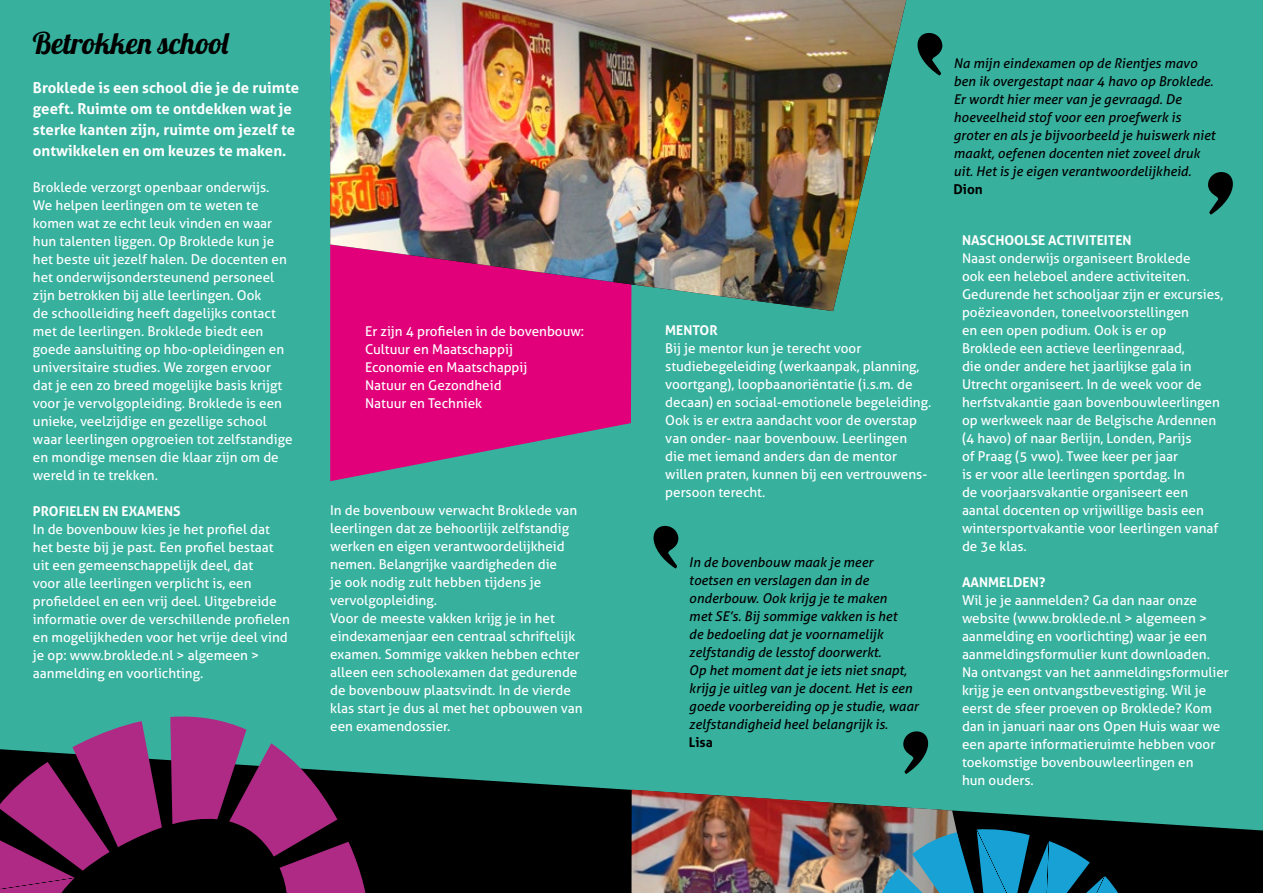
<style>
.page{position:relative;width:1263px;height:893px;background:#37b19e}
.page>*{position:absolute;margin:0;border:0;box-sizing:border-box;transform-origin:0 0}
.t1{font:30px "Lobster 1.4";color:#000}
.t2{font:700 15px/21px "Aller";color:#fff}
.t3{font:13.5px/18px "Aller";color:#fff}
.t4{font:italic 13.5px/18px "Aller";color:#000}
.t5{font:700 13.5px "Aller";color:#fff}
.t6{font:700 13.5px "Aller";color:#000}
</style>
<div class="page">
<svg style="left:330px;top:311px;width:301px;height:170px;fill:#e2007a"></svg>
<svg style="left:369px;top:773px;width:894px;height:120px;fill:#000"></svg>
<svg style="left:0;top:716px;width:369px;height:177px"></svg>
<svg style="left:917px;top:33px;width:25px;height:43px"></svg>
<svg style="left:1208px;top:172px;width:25px;height:43px"></svg>
<svg style="left:653px;top:526px;width:25px;height:42px"></svg>
<svg style="left:903px;top:731px;width:25px;height:43px"></svg>
<img style="left:330px;top:0;width:576px;height:311px">
<img style="left:631px;top:790px;width:331px;height:103px">
<svg style="left:860px;top:828px;width:276px;height:65px;background:#215b71"></svg>
<h1 class="t1" style="left:33px;top:24px;width:197px">Betrokken school</h1>
<p class="t2" style="left:33px;top:77px;width:268px">Broklede is een school die je de ruimte geeft. Ruimte om te ontdekken wat je sterke kanten zijn, ruimte om jezelf te ontwikkelen en om keuzes te maken.</p>
<p class="t3" style="left:33px;top:178px;width:261px">Broklede verzorgt openbaar onderwijs.<br>We helpen leerlingen om te weten te komen wat ze echt leuk vinden en waar hun talenten liggen. Op Broklede kun je het beste uit jezelf halen. De docenten en het onderwijsondersteunend personeel zijn betrokken bij alle leerlingen. Ook<br>de schoolleiding heeft dagelijks contact met de leerlingen. Broklede biedt een goede aansluiting op hbo-opleidingen en universitaire studies. We zorgen ervoor dat je een zo breed mogelijke basis krijgt voor je vervolgopleiding. Broklede is een unieke, veelzijdige en gezellige school waar leerlingen opgroeien tot zelfstandige en mondige mensen die klaar zijn om de wereld in te trekken.</p>
<p class="t5" style="left:33px;top:503px;width:149px">Profielen en examens</p>
<p class="t3" style="left:33px;top:520px;width:258px">In de bovenbouw kies je het profiel dat het beste bij je past. Een profiel bestaat uit een gemeenschappelijk deel, dat<br>voor alle leerlingen verplicht is, een profieldeel en een vrij deel. Uitgebreide informatie over de verschillende profielen en mogelijkheden voor het vrije deel vind je op: www.broklede.nl &gt; algemeen &gt; aanmelding en voorlichting.</p>
<p class="t3" style="left:365px;top:322px;width:221px">Er zijn 4 profielen in de bovenbouw:<br>Cultuur en Maatschappij<br>Economie en Maatschappij<br>Natuur en Gezondheid<br>Natuur en Techniek</p>
<p class="t3" style="left:330px;top:501px;width:254px">In de bovenbouw verwacht Broklede van leerlingen dat ze behoorlijk zelfstandig werken en eigen verantwoordelijkheid nemen. Belangrijke vaardigheden die<br>je ook nodig zult hebben tijdens je vervolgopleiding.<br>Voor de meeste vakken krijg je in het eindexamenjaar een centraal schriftelijk examen. Sommige vakken hebben echter alleen een schoolexamen dat gedurende de bovenbouw plaatsvindt. In de vierde klas start je dus al met het opbouwen van een examendossier.</p>
<p class="t5" style="left:665px;top:322px;width:51px">Mentor</p>
<p class="t3" style="left:665px;top:339px;width:267px">Bij je mentor kun je terecht voor studiebegeleiding (werkaanpak, planning, voortgang), loopbaanoriëntatie (i.s.m. de decaan) en sociaal-emotionele begeleiding.<br>Ook is er extra aandacht voor de overstap van onder- naar bovenbouw. Leerlingen<br>die met iemand anders dan de mentor willen praten, kunnen bij een vertrouwens&shy;persoon terecht.</p>
<p class="t4" style="left:689px;top:553px;width:231px">In de bovenbouw maak je meer toetsen en verslagen dan in de onderbouw. Ook krijg je te maken<br>met SE’s. Bij sommige vakken is het<br>de bedoeling dat je voornamelijk zelfstandig de lesstof doorwerkt.<br>Op het moment dat je iets niet snapt, krijg je uitleg van je docent. Het is een goede voorbereiding op je studie, waar zelfstandigheid heel belangrijk is.</p>
<p class="t6" style="left:689px;top:734px;width:25px">Lisa</p>
<p class="t4" style="left:953px;top:54px;width:263px">Na mijn eindexamen op de Rientjes mavo ben ik overgestapt naar 4 havo op Broklede.<br>Er wordt hier meer van je gevraagd. De hoeveelheid stof voor een proefwerk is groter en als je bijvoorbeeld je huiswerk niet maakt, oefenen docenten niet zoveel druk uit. Het is je eigen verantwoordelijkheid.</p>
<p class="t6" style="left:953px;top:181px;width:31px">Dion</p>
<p class="t5" style="left:962px;top:232px;width:171px">Naschoolse activiteiten</p>
<p class="t3" style="left:962px;top:249px;width:263px">Naast onderwijs organiseert Broklede<br>ook een heleboel andere activiteiten.<br>Gedurende het schooljaar zijn er excursies, poëzieavonden, toneelvoorstellingen<br>en een open podium. Ook is er op Broklede een actieve leerlingenraad,<br>die onder andere het jaarlijkse gala in Utrecht organiseert. In de week voor de herfstvakantie gaan bovenbouwleerlingen op werkweek naar de Belgische Ardennen (4 havo) of naar Berlijn, Londen, Parijs<br>of Praag (5 vwo). Twee keer per jaar<br>is er voor alle leerlingen sportdag. In<br>de voorjaarsvakantie organiseert een aantal docenten op vrijwillige basis een wintersportvakantie voor leerlingen vanaf de 3e klas.</p>
<p class="t5" style="left:962px;top:574px;width:85px">Aanmelden?</p>
<p class="t3" style="left:962px;top:591px;width:268px">Wil je je aanmelden? Ga dan naar onze website (www.broklede.nl &gt; algemeen &gt; aanmelding en voorlichting) waar je een aanmeldingsformulier kunt downloaden.<br>Na ontvangst van het aanmeldingsformulier krijg je een ontvangstbevestiging. Wil je eerst de sfeer proeven op Broklede? Kom dan in januari naar ons Open Huis waar we een aparte informatieruimte hebben voor toekomstige bovenbouwleerlingen en<br>hun ouders.</p>
</div>
